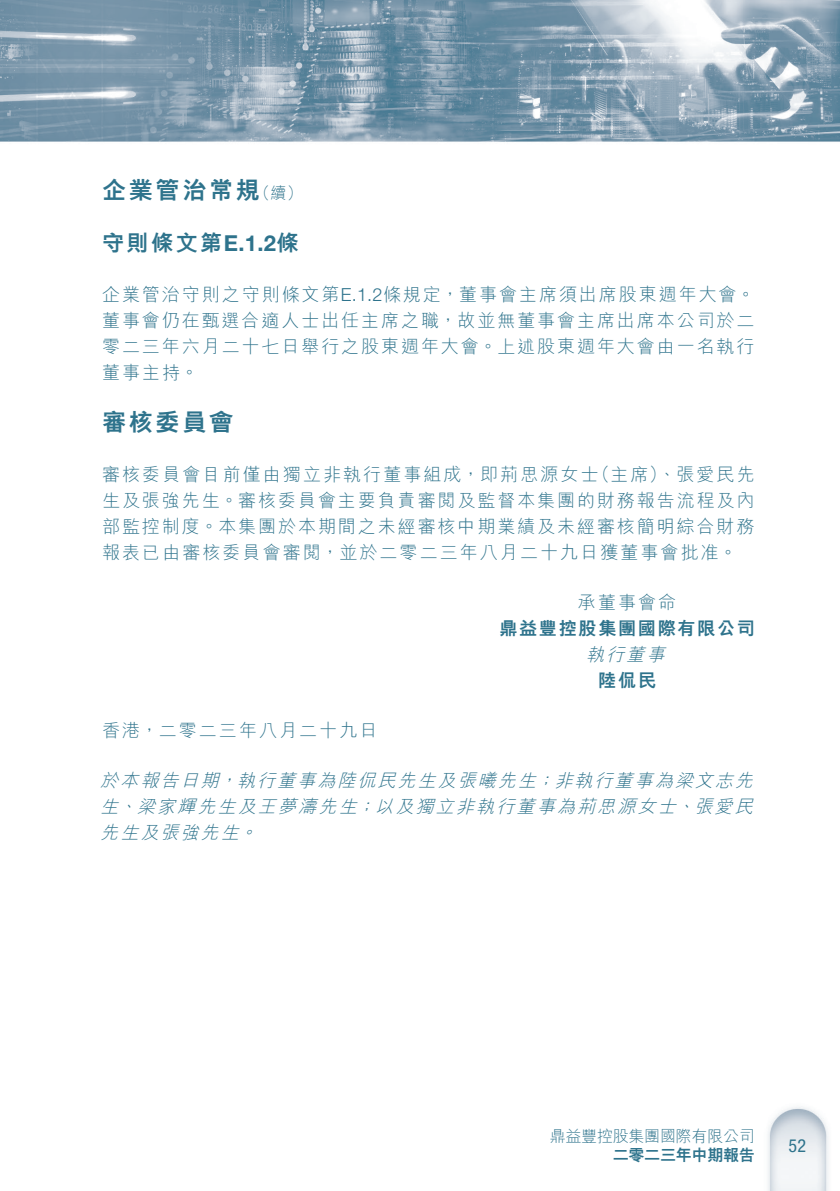
<style>
.page{position:relative;width:840px;height:1191px;background:#fff}
.page>*{position:absolute;margin:0;border:0;box-sizing:border-box;transform-origin:0 0}
.t1{font:800 24px "M Hei HK";letter-spacing:.115em;color:#2e738c}
.t2{font:800 22px "M Hei HK";letter-spacing:.115em;color:#2e738c}
.t3{font:300 18px/26px "M Hei HK";letter-spacing:.105em;color:#2e738c;text-align:justify}
.t4{font:italic 300 18px "M Hei HK";color:#2e738c}
.t5{font:800 18px "M Hei HK";letter-spacing:.1em;color:#2e738c}
.t6{font:condensed 18px "Helvetica Neue LT Std";color:#2e738c}
.t7{font:300 16px "M Hei HK";letter-spacing:-.015em;color:#2e738c}
.t8{font:800 16px "M Hei HK";letter-spacing:-.015em;color:#2e738c}
.s1{font-family:"Helvetica Neue LT Std";font-weight:700}
.s2{font-family:"Helvetica Neue LT Std"}
</style>
<div class="page">
<img style="left:0;top:0;width:839px;height:1191px">
<h1 class="t1" style="left:102px;top:178px;width:159px">企業管治常規</h1>
<p class="t2" style="left:102px;top:232px;width:198px">守則條文第<span class="s1">E.1.2</span>條</p>
<p class="t3" style="left:102px;top:281px;width:654px">企業管治守則之守則條文第<span class="s2">E.1.2</span>條規定，董事會主席須出席股東週年大會。董事會仍在甄選合適人士出任主席之職，故並無董事會主席出席本公司於二零二三年六月二十七日舉行之股東週年大會。上述股東週年大會由一名執行董事主持。</p>
<h1 class="t1" style="left:102px;top:410px;width:132px">審核委員會</h1>
<p class="t3" style="left:592px;top:461px;width:164px">（主席）、張愛民先</p>
<p class="t7" style="left:254px;top:185px;width:50px">（續(</p>
<p class="t3" style="left:102px;top:461px;width:653px;text-align:left">審核委員會目前僅由獨立非執行董事組成，即荊思源女士<br>生及張強先生。審核委員會主要負責審閱及監督本集團的財務報告流程及內部監控制度。本集團於本期間之未經審核中期業績及未經審核簡明綜合財務報表已由審核委員會審閱，並於二零二三年八月二十九日獲董事會批准。</p>
<p class="t3" style="left:577px;top:589px;width:100px">承董事會命</p>
<p class="t5" style="left:499px;top:619px;width:257px">鼎益豐控股集團國際有限公司</p>
<p class="t4" style="left:585px;top:645px;width:84px">執行董事</p>
<p class="t5" style="left:597px;top:671px;width:60px">陸侃民</p>
<p class="t3" style="left:102px;top:717px;width:277px">香港，二零二三年八月二十九日</p>
<p class="t4" style="left:554px;top:771px;width:205px">非執行董事為梁文志先</p>
<p class="t4" style="left:237px;top:771px;width:305px">執行董事為陸侃民先生及張曦先生</p>
<p class="t4" style="left:100px;top:771px;width:124px">於本報告日期</p>
<p class="t4" style="left:536px;top:771px;width:24px">；</p>
<p class="t4" style="left:219px;top:771px;width:24px">，</p>
<p class="t4" style="left:375px;top:797px;width:307px">以及獨立非執行董事為荊思源女士</p>
<p class="t4" style="left:137px;top:797px;width:226px">梁家輝先生及王夢濤先生</p>
<p class="t4" style="left:694px;top:797px;width:65px">張愛民</p>
<p class="t4" style="left:100px;top:797px;width:24px">生</p>
<p class="t4" style="left:357px;top:797px;width:24px">；</p>
<p class="t4" style="left:118px;top:797px;width:24px">、</p>
<p class="t4" style="left:675px;top:797px;width:24px">、</p>
<p class="t4" style="left:100px;top:823px;width:145px">先生及張強先生</p>
<p class="t4" style="left:239px;top:823px;width:24px">。</p>
<p class="t7" style="left:549px;top:1127px;width:206px">鼎益豐控股集團國際有限公司</p>
<p class="t8" style="left:612px;top:1147px;width:143px">二零二三年中期報告</p>
<p class="t6" style="left:788px;top:1135px;width:19px">52</p>
</div>
